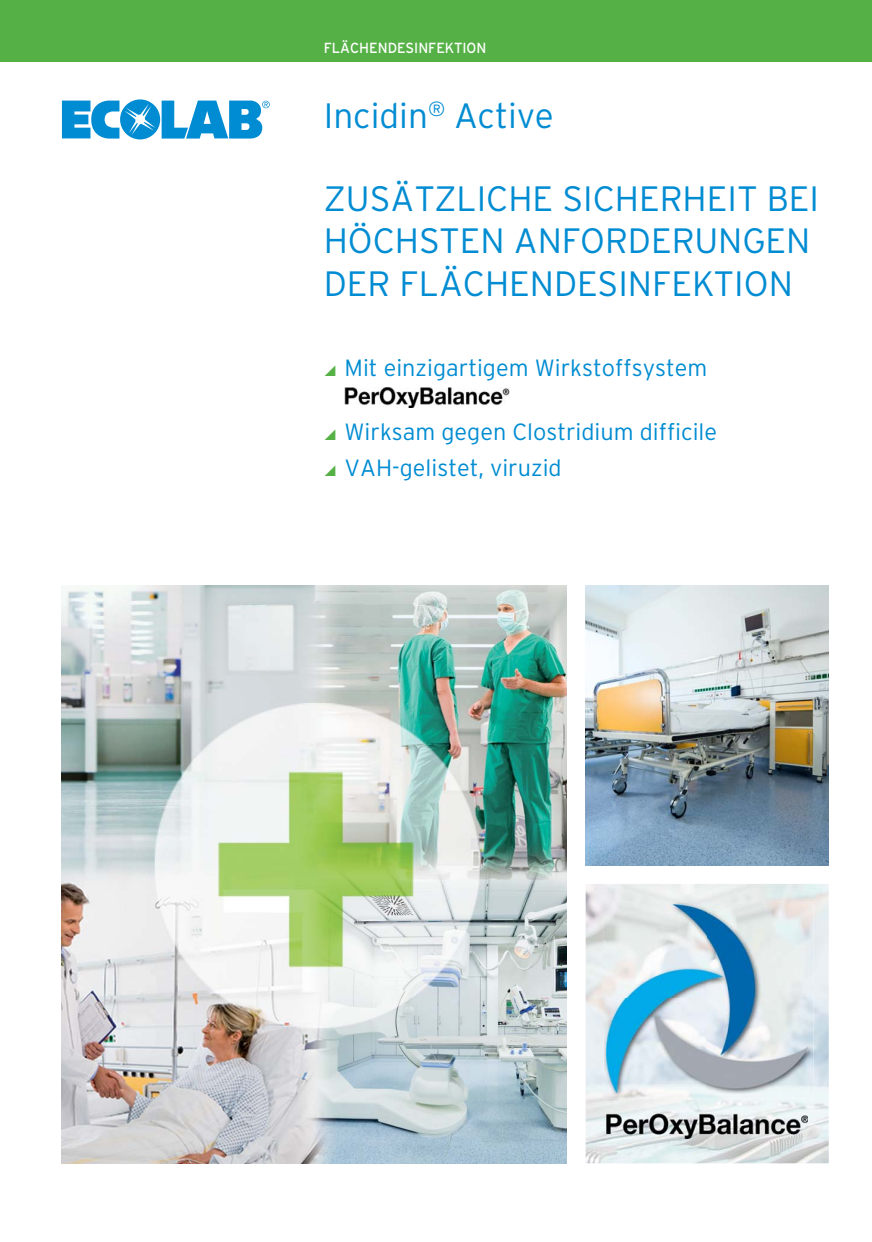
<style>
.page{position:relative;width:872px;height:1242px;background:#fff}
.page>*{position:absolute;margin:0;border:0;box-sizing:border-box;transform-origin:0 0}
.t1{font:300 35.1px/42.5px "Interstate";color:#008cd2}
.t2{font:300 23.4px/36.2px "Interstate";color:#008cd2}
.t3{font:14.7px "Interstate";color:#fff;scale:.95 1}
</style>
<div class="page">
<div style="left:0;top:0;width:872px;height:62px;background:#55b145"></div>
<svg style="left:62px;top:99px;width:208px;height:40px"></svg>
<img style="left:62px;top:585px;width:505px;height:578px">
<img style="left:585px;top:585px;width:243px;height:280px">
<img style="left:344px;top:387px;width:165px;height:21px">
<img style="left:585px;top:884px;width:243px;height:46px">
<img style="left:585px;top:930px;width:49px;height:233px">
<img style="left:780px;top:930px;width:48px;height:233px">
<img style="left:634px;top:1098px;width:146px;height:65px">
<img style="left:604px;top:902px;width:209px;height:196px">
<img style="left:606px;top:904px;width:202px;height:189px">
<img style="left:606px;top:1113px;width:202px;height:25px">
<p class="t3" style="left:324px;top:42px;width:173px">FLÄCHENDESINFEKTION</p>
<h1 class="t1" style="left:324px;top:98px;width:231px">Incidin<sup>®</sup> Active</h1>
<h1 class="t1" style="left:324px;top:181px;width:497px">ZUSÄTZLICHE SICHERHEIT BEI<br>HÖCHSTEN ANFORDERUNGEN<br>DER FLÄCHENDESINFEKTION</h1>
<p class="t2" style="left:344px;top:352px;width:364px">Mit einzigartigem Wirkstoffsystem</p>
<p class="t2" style="left:344px;top:416px;width:374px">Wirksam gegen Clostridium difficile<br>VAH-gelistet, viruzid</p>
</div>
